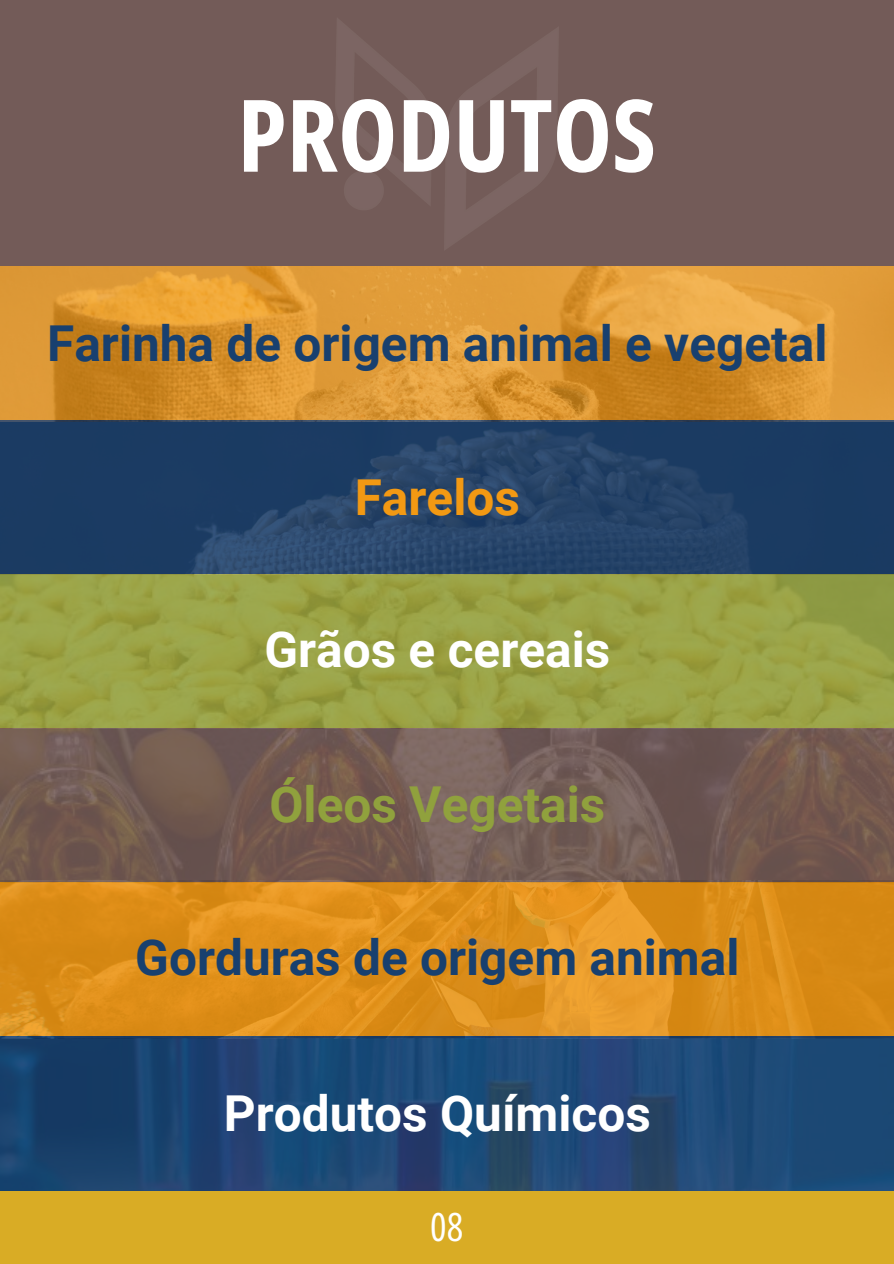
<style>
.page{position:relative;width:894px;height:1264px;background:#fff}
.page>*{position:absolute;margin:0;border:0;box-sizing:border-box;transform-origin:0 0}
.t1{font:700 100.2px "Open Sans Condensed";color:#fff}
.t2{font:700 49.5px "Roboto";color:#18406f}
.t3{font:700 49.5px "Roboto";color:#fff}
.t4{font:700 49.5px "Roboto";color:#90a13d}
.t5{font:700 49.5px "Roboto";color:#f29913}
.t6{font:38.85px "Open Sans Condensed";color:#fff}
</style>
<div class="page">
<div style="left:0;top:1190px;width:893px;height:73px;background:#d9ac25"></div>
<div style="left:0;top:0;width:893px;height:268px;background:#735b58"></div>
<img style="left:337px;top:22px;width:220px;height:224px">
<img style="left:0;top:267px;width:893px;height:613px">
<img style="left:0;top:880px;width:893px;height:310px">
<h1 class="t1" style="left:237px;top:65px;width:420px">PRODUTOS</h1>
<p class="t2" style="left:47px;top:315px;width:781px">Farinha de origem animal e vegetal</p>
<p class="t5" style="left:355px;top:469px;width:166px">Farelos</p>
<p class="t3" style="left:264px;top:621px;width:347px">Grãos e cereais</p>
<p class="t4" style="left:269px;top:776px;width:337px">Óleos Vegetais</p>
<p class="t2" style="left:135px;top:929px;width:605px">Gorduras de origem animal</p>
<p class="t3" style="left:224px;top:1085px;width:428px">Produtos Químicos</p>
<p class="t6" style="left:430px;top:1199px;width:34px">08</p>
</div>
